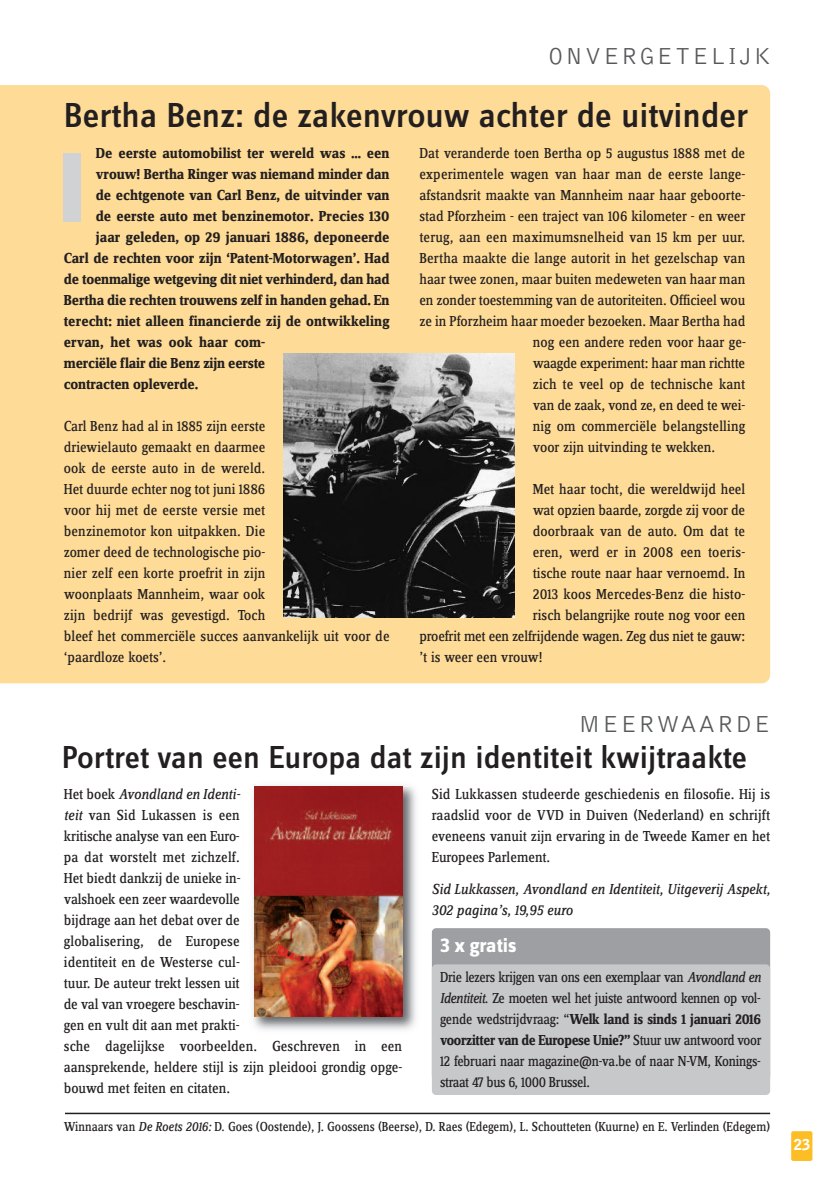
<style>
.page{position:relative;width:834px;height:1195px;background:#fff}
.page>*{position:absolute;margin:0;border:0;box-sizing:border-box;transform-origin:0 0}
.t1{font:500 36px "Zine Sans Dis";color:#231f20}
.t2{font:500 33px "Zine Sans Dis";color:#231f20}
.t3{font:300 24px "Bell Gothic Std";letter-spacing:.1em;color:#57585a}
.t4{font:700 21px "Zine Sans Dis";color:#fff}
.t5{font:15px/21px "Zine Serif Dis";color:#231f20}
.t6{font:700 15px "Zine Serif Dis";letter-spacing:-.005em;color:#231f20}
.t7{font:15px/21px "Zine Serif Dis";color:#231f20;text-align:justify;scale:.95 1}
.t8{font:italic 15px/21px "Zine Serif Dis";letter-spacing:-.01em;color:#231f20}
.t9{font:900 15px "Bell Gothic Std";color:#fff}
.t10{font:13.5px "Zine Serif Dis";color:#231f20}
.t11{font:300 7.5px "Bell Gothic Std";color:#939598}
.s1{font-style:italic}
.s2{font-weight:700}
</style>
<div class="page">
<div style="left:0;top:85px;width:770px;height:598px;background:#fedb96"></div>
<div style="left:64px;top:153px;width:17px;height:68px;background:#d1d2d4"></div>
<img style="left:283px;top:354px;width:231px;height:264px">
<div style="left:791px;top:1131px;width:21px;height:30px;background:#fdbe25;border-radius:2px"></div>
<div style="left:432px;top:928px;width:338px;height:152px;background:#9d9fa2;border-radius:4px"></div>
<div style="left:432px;top:964px;width:338px;height:131px;background:#c7c8ca;border-radius:4px"></div>
<img style="left:253px;top:785px;width:163px;height:245px">
<img style="left:255px;top:787px;width:148px;height:229px">
<hr style="left:65px;top:1113px;width:705px;height:1px;background:#231f20">
<h3 class="t3" style="left:548px;top:47px;width:223px">ONVERGETELIJK</h3>
<h1 class="t1" style="left:64px;top:103px;width:686px">Bertha Benz: de zakenvrouw achter de uitvinder</h1>
<p class="t6" style="left:96px;top:148px;width:295px">De eerste automobilist ter wereld was … een</p>
<p class="t6" style="left:96px;top:169px;width:295px">vrouw! Bertha Ringer was niemand minder dan</p>
<p class="t6" style="left:96px;top:190px;width:295px">de echtgenote van Carl Benz, de uitvinder van</p>
<p class="t6" style="left:96px;top:211px;width:295px">de eerste auto met benzinemotor. Precies 130</p>
<p class="t6" style="left:96px;top:232px;width:295px">jaar geleden, op 29 januari 1886, deponeerde</p>
<p class="t6" style="left:64px;top:253px;width:327px">Carl de rechten voor zijn ‘Patent-Motorwagen’. Had</p>
<p class="t6" style="left:64px;top:274px;width:327px">de toenmalige wetgeving dit niet verhinderd, dan had</p>
<p class="t6" style="left:64px;top:295px;width:327px">Bertha die rechten trouwens zelf in handen gehad. En</p>
<p class="t6" style="left:64px;top:316px;width:327px">terecht: niet alleen financierde zij de ontwikkeling</p>
<p class="t6" style="left:64px;top:337px;width:203px">ervan, het was ook haar com-</p>
<p class="t6" style="left:64px;top:358px;width:203px">merciële flair die Benz zijn eerste</p>
<p class="t6" style="left:64px;top:379px;width:136px">contracten opleverde.</p>
<p class="t5" style="left:64px;top:417px;width:327px">Carl Benz had al in 1885 zijn eerste<br>driewielauto gemaakt en daarmee<br>ook de eerste auto in de wereld.<br>Het duurde echter nog tot juni 1886<br>voor hij met de eerste versie met<br>benzinemotor kon uitpakken. Die<br>zomer deed de technologische pio-<br>nier zelf een korte proefrit in zijn<br>woonplaats Mannheim, waar ook<br>zijn bedrijf was gevestigd. Toch<br>bleef het commerciële succes aanvankelijk uit voor de ‘paardloze koets’.</p>
<p class="t5" style="left:419px;top:144px;width:327px">Dat veranderde toen Bertha op 5 augustus 1888 met de</p>
<p class="t5" style="left:419px;top:165px;width:327px">experimentele wagen van haar man de eerste lange-</p>
<p class="t5" style="left:419px;top:186px;width:327px">afstandsrit maakte van Mannheim naar haar geboorte-</p>
<p class="t5" style="left:419px;top:207px;width:327px">stad Pforzheim - een traject van 106 kilometer - en weer</p>
<p class="t5" style="left:419px;top:228px;width:327px">terug, aan een maximumsnelheid van 15 km per uur.</p>
<p class="t5" style="left:419px;top:249px;width:327px">Bertha maakte die lange autorit in het gezelschap van</p>
<p class="t5" style="left:419px;top:270px;width:327px">haar twee zonen, maar buiten medeweten van haar man</p>
<p class="t5" style="left:419px;top:291px;width:327px">en zonder toestemming van de autoriteiten. Officieel wou</p>
<p class="t5" style="left:419px;top:312px;width:327px">ze in Pforzheim haar moeder bezoeken. Maar Bertha had</p>
<p class="t5" style="left:532px;top:333px;width:214px">nog een andere reden voor haar ge-</p>
<p class="t5" style="left:532px;top:354px;width:214px">waagde experiment: haar man richtte</p>
<p class="t5" style="left:532px;top:375px;width:214px">zich te veel op de technische kant</p>
<p class="t5" style="left:532px;top:396px;width:214px">van de zaak, vond ze, en deed te wei-</p>
<p class="t5" style="left:532px;top:417px;width:214px">nig om commerciële belangstelling</p>
<p class="t5" style="left:532px;top:438px;width:184px">voor zijn uitvinding te wekken.</p>
<p class="t5" style="left:532px;top:480px;width:214px">Met haar tocht, die wereldwijd heel</p>
<p class="t5" style="left:532px;top:501px;width:214px">wat opzien baarde, zorgde zij voor de</p>
<p class="t5" style="left:532px;top:522px;width:214px">doorbraak van de auto. Om dat te</p>
<p class="t5" style="left:532px;top:543px;width:214px">eren, werd er in 2008 een toeris-</p>
<p class="t5" style="left:532px;top:564px;width:214px">tische route naar haar vernoemd. In</p>
<p class="t5" style="left:532px;top:585px;width:214px">2013 koos Mercedes-Benz die histo-</p>
<p class="t5" style="left:532px;top:606px;width:214px">risch belangrijke route nog voor een</p>
<p class="t5" style="left:419px;top:627px;width:327px">proefrit met een zelfrijdende wagen. Zeg dus niet te gauw:</p>
<p class="t5" style="left:419px;top:648px;width:124px">’t is weer een vrouw!</p>
<p class="t11" style="left:502px;top:589px;width:54px;rotate:-90deg">©bron Wikipedia</p>
<h3 class="t3" style="left:578px;top:715px;width:193px">MEERWAARDE</h3>
<h2 class="t2" style="left:62px;top:746px;width:687px">Portret van een Europa dat zijn identiteit kwijtraakte</h2>
<p class="t5" style="left:64px;top:785px;width:340px">Het boek <span class="s1">Avondland en Identi-<br>teit</span> van Sid Lukassen is een<br>kritische analyse van een Euro-<br>pa dat worstelt met zichzelf.<br>Het biedt dankzij de unieke in-<br>valshoek een zeer waardevolle<br>bijdrage aan het debat over de<br>globalisering, de Europese<br>identiteit en de Westerse cul-<br>tuur. De auteur trekt lessen uit<br>de val van vroegere beschavin-<br>gen en vult dit aan met prakti-<br>sche dagelijkse voorbeelden. Geschreven in een aansprekende, heldere stijl is zijn pleidooi grondig opge&shy;bouwd met feiten en citaten.</p>
<p class="t5" style="left:432px;top:785px;width:340px;text-align:justify">Sid Lukkassen studeerde geschiedenis en filosofie. Hij is raadslid voor de VVD in Duiven (Nederland) en schrijft eveneens vanuit zijn ervaring in de Tweede Kamer en het Europees Parlement.</p>
<p class="t8" style="left:432px;top:880px;width:340px">Sid Lukkassen, Avondland en Identiteit, Uitgeverij Aspekt,<br>302 pagina’s, 19,95 euro</p>
<h3 class="t4" style="left:440px;top:938px;width:78px">3 x gratis</h3>
<p class="t7" style="left:440px;top:968px;width:340px">Drie lezers krijgen van ons een exemplaar van <span class="s1">Avondland en Identiteit</span>. Ze moeten wel het juiste antwoord kennen op vol&shy;gende wedstrijdvraag: “<span class="s2">Welk land is sinds 1 januari 2016 voorzitter van de Europese Unie?”</span> Stuur uw antwoord voor 12 februari naar magazine@n-va.be of naar N-VM, Konings&shy;straat 47 bus 6, 1000 Brussel.</p>
<p class="t10" style="left:64px;top:1121px;width:707px">Winnaars van <span class="s1">De Roets 2016:</span> D. Goes (Oostende), J. Goossens (Beerse), D. Raes (Edegem), L. Schoutteten (Kuurne) en E. Verlinden (Edegem)</p>
<p class="t9" style="left:793px;top:1139px;width:18px">23</p>
</div>
